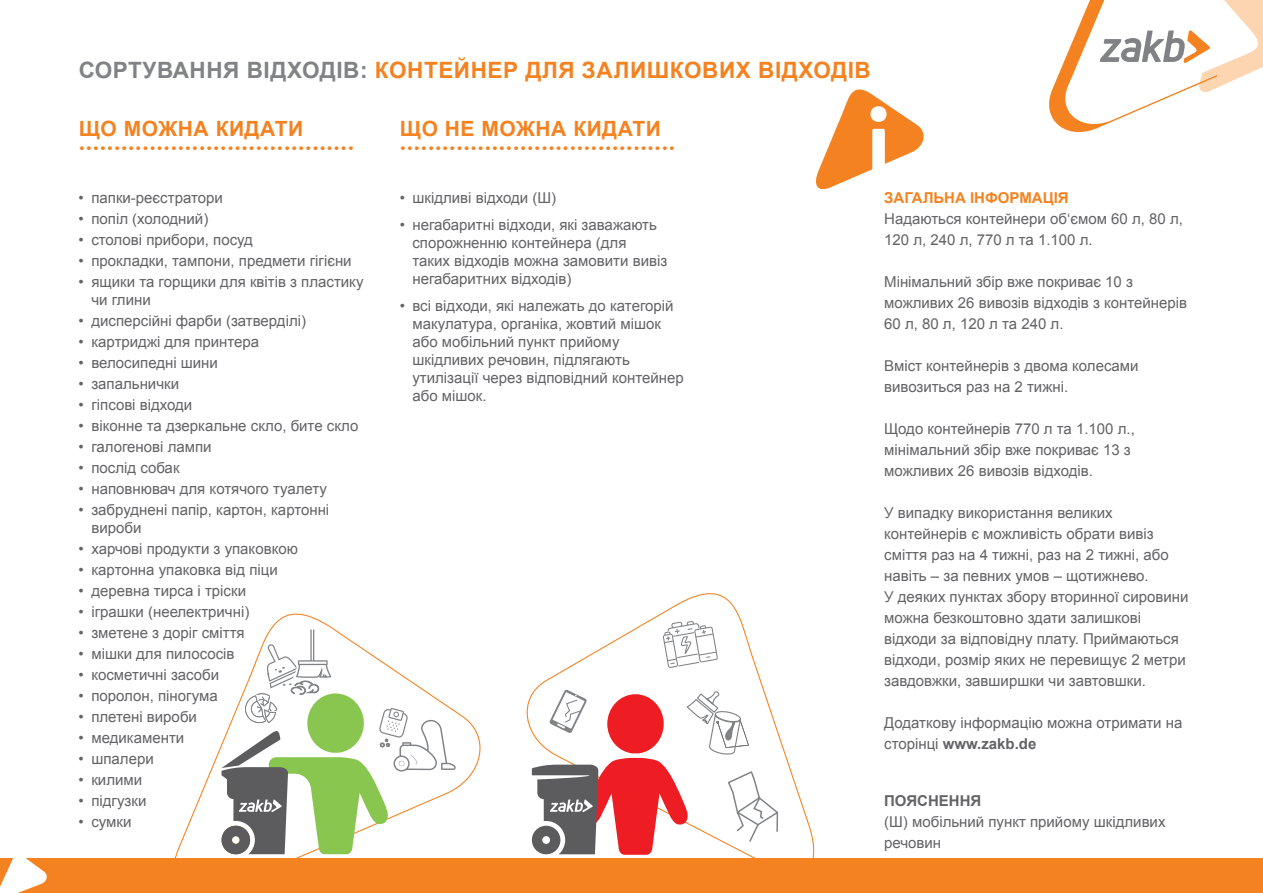
<style>
.page{position:relative;width:1263px;height:893px;background:#fff}
.page>*{position:absolute;margin:0;border:0;box-sizing:border-box;transform-origin:0 0}
.t1{font:600 108px "Barlow";color:#fff}
.t2{font:600 24px "Barlow";color:#f58220}
.t3{font:700 22.5px "Arial";letter-spacing:.025em;color:#f58220}
.t4{font:700 21px "Arial";letter-spacing:.025em;color:#f58220}
.t5{font:15px/21px "Arial";color:#636366}
.t6{font:700 15px "Arial";color:#f58220}
.t7{font:700 15px "Arial";color:#636366}
.s1{color:#808285}
.s2{font-weight:700}
</style>
<div class="page">
<svg style="left:162px;top:613px;width:332px;height:246px"></svg>
<svg style="left:1049px;top:0;width:214px;height:132px"></svg>
<svg style="left:516px;top:593px;width:306px;height:266px"></svg>
<svg style="left:816px;top:89px;width:108px;height:101px"></svg>
<div style="left:0;top:859px;width:1263px;height:34px;background:#f58220"></div>
<svg style="left:0;top:858px;width:49px;height:35px"></svg>
<svg style="left:532px;top:621px;width:248px;height:234px"></svg>
<svg style="left:222px;top:629px;width:234px;height:225px"></svg>
<h3 class="t3" style="left:79px;top:55px;width:794px"><span class="s1">СОРТУВАННЯ ВІДХОДІВ:</span> КОНТЕЙНЕР ДЛЯ ЗАЛИШКОВИХ ВІДХОДІВ</h3>
<h3 class="t4" style="left:79px;top:115px;width:226px">ЩО МОЖНА КИДАТИ</h3>
<h3 class="t4" style="left:400px;top:115px;width:263px">ЩО НЕ МОЖНА КИДАТИ</h3>
<h1 class="t1" style="left:865px;top:78px;width:29px">i</h1>
<h2 class="t2" style="left:79px;top:127px;width:277px">.......................................</h2>
<h2 class="t2" style="left:400px;top:127px;width:277px">.......................................</h2>
<p class="t5" style="left:79px;top:187px;width:146px">• папки-реєстратори</p>
<p class="t5" style="left:79px;top:208px;width:131px">• попіл (холодний)</p>
<p class="t5" style="left:79px;top:229px;width:176px">• столові прибори, посуд</p>
<p class="t5" style="left:79px;top:250px;width:274px">• прокладки, тампони, предмети гігієни</p>
<p class="t5" style="left:91px;top:273px;width:274px;line-height:18px;text-indent:-13px">• ящики та горщики для квітів з пластику чи глини</p>
<p class="t5" style="left:79px;top:310px;width:229px">• дисперсійні фарби (затверділі)</p>
<p class="t5" style="left:79px;top:331px;width:182px">• картриджі для принтера</p>
<p class="t5" style="left:79px;top:352px;width:141px">• велосипедні шини</p>
<p class="t5" style="left:79px;top:373px;width:102px">• запальнички</p>
<p class="t5" style="left:79px;top:394px;width:115px">• гіпсові відходи</p>
<p class="t5" style="left:79px;top:415px;width:281px">• віконне та дзеркальне скло, бите скло</p>
<p class="t5" style="left:79px;top:436px;width:134px">• галогенові лампи</p>
<p class="t5" style="left:79px;top:457px;width:102px">• послід собак</p>
<p class="t5" style="left:79px;top:478px;width:250px">• наповнювач для котячого туалету</p>
<p class="t5" style="left:91px;top:501px;width:239px;line-height:18px;text-indent:-13px">• забруднені папір, картон, картонні вироби</p>
<p class="t5" style="left:79px;top:538px;width:221px">• харчові продукти з упаковкою</p>
<p class="t5" style="left:79px;top:559px;width:201px">• картонна упаковка від піци</p>
<p class="t5" style="left:79px;top:580px;width:169px">• деревна тирса і тріски</p>
<p class="t5" style="left:79px;top:601px;width:172px">• іграшки (неелектричні)</p>
<p class="t5" style="left:79px;top:622px;width:168px">• зметене з доріг сміття</p>
<p class="t5" style="left:79px;top:643px;width:157px">• мішки для пилососів</p>
<p class="t5" style="left:79px;top:664px;width:142px">• косметичні засоби</p>
<p class="t5" style="left:79px;top:685px;width:141px">• поролон, піногума</p>
<p class="t5" style="left:79px;top:706px;width:120px">• плетені вироби</p>
<p class="t5" style="left:79px;top:727px;width:107px">• медикаменти</p>
<p class="t5" style="left:79px;top:748px;width:77px">• шпалери</p>
<p class="t5" style="left:79px;top:769px;width:65px">• килими</p>
<p class="t5" style="left:79px;top:790px;width:69px">• підгузки</p>
<p class="t5" style="left:79px;top:811px;width:54px">• сумки</p>
<p class="t5" style="left:400px;top:187px;width:158px">• шкідливі відходи (Ш)</p>
<p class="t5" style="left:412px;top:216px;width:256px;line-height:18px;text-indent:-13px">• негабаритні відходи, які заважають спорожненню контейнера (для таких відходів можна замовити вивіз негабаритних відходів)</p>
<p class="t5" style="left:412px;top:297px;width:273px;line-height:18px;text-indent:-13px">• всі відходи, які належать до категорій макулатура, органіка, жовтий мішок або мобільний пункт прийому шкідливих речовин, підлягають утилізації через відповідний контейнер або мішок.</p>
<p class="t6" style="left:884px;top:188px;width:186px">ЗАГАЛЬНА ІНФОРМАЦІЯ</p>
<p class="t5" style="left:884px;top:208px;width:300px">Надаються контейнери об‘ємом 60 л, 80 л,<br>120 л, 240 л, 770 л та 1.100 л.</p>
<p class="t5" style="left:884px;top:271px;width:304px">Мінімальний збір вже покриває 10 з можливих 26 вивозів відходів з контейнерів<br>60 л, 80 л, 120 л та 240 л.</p>
<p class="t5" style="left:884px;top:355px;width:256px">Вміст контейнерів з двома колесами вивозиться раз на 2 тижні.</p>
<p class="t5" style="left:884px;top:418px;width:252px">Щодо контейнерів 770 л та 1.100 л., мінімальний збір вже покриває 13 з можливих 26 вивозів відходів.</p>
<p class="t5" style="left:884px;top:502px;width:306px">У випадку використання великих контейнерів є можливість обрати вивіз сміття раз на 4 тижні, раз на 2 тижні, або навіть – за певних умов – щотижнево.<br>У деяких пунктах збору вторинної сировини можна безкоштовно здати залишкові відходи за відповідну плату. Приймаються відходи, розмір яких не перевищує 2 метри завдовжки, завширшки чи завтовшки.</p>
<p class="t5" style="left:884px;top:712px;width:300px">Додаткову інформацію можна отримати на сторінці <span class="s2">www.zakb.de</span></p>
<p class="t7" style="left:884px;top:791px;width:99px">ПОЯСНЕННЯ</p>
<p class="t5" style="left:884px;top:811px;width:283px">(Ш) мобільний пункт прийому шкідливих речовин</p>
</div>
